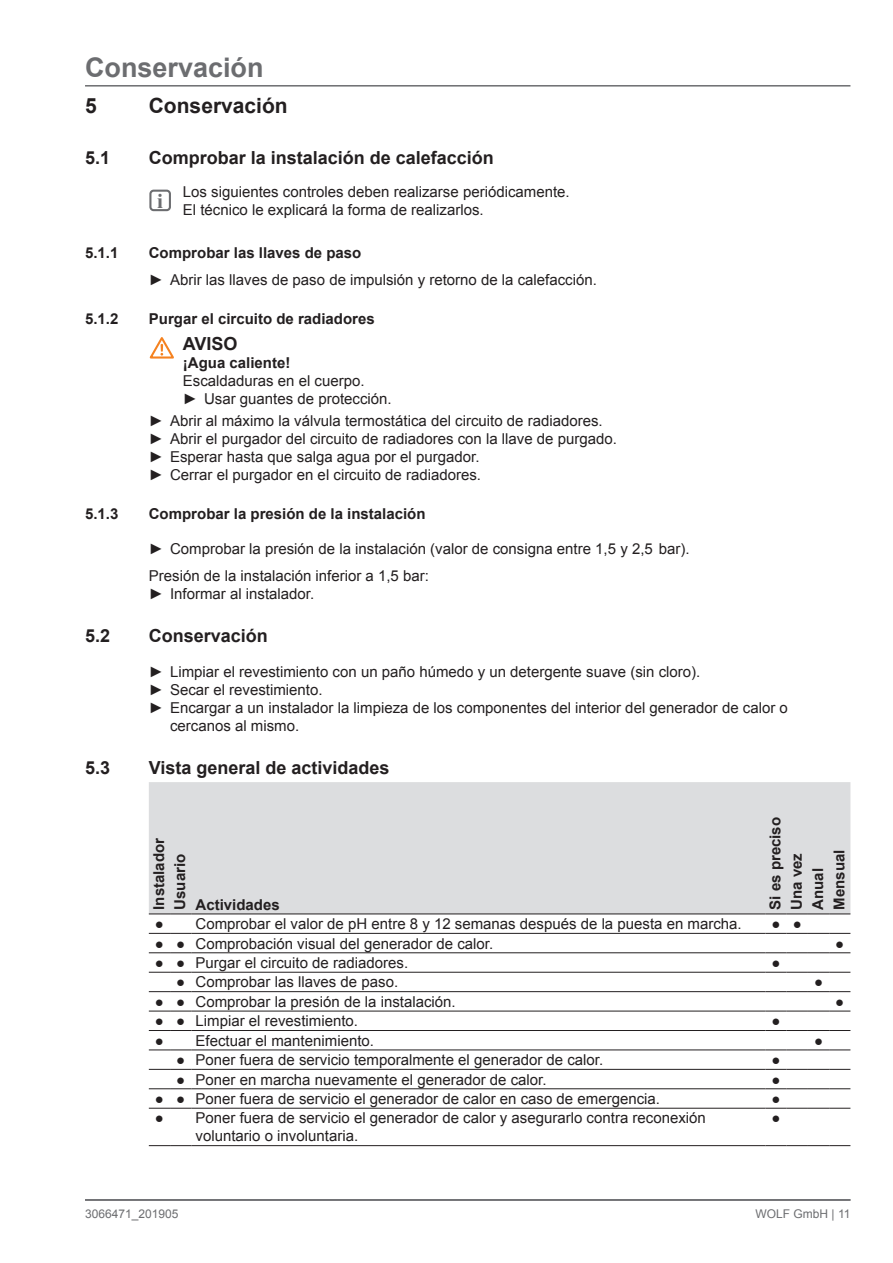
<style>
.page{position:relative;width:893px;height:1263px;background:#fff}
.page>*{position:absolute;margin:0;border:0;box-sizing:border-box;transform-origin:0 0}
.t1{font:700 27px "Arial";color:#6c6d70}
.t2{font:700 21px "Arial";color:#231f20}
.t3{font:700 21px "Times New Roman";color:#6c6d70}
.Warn_Signal{font:700 18px "Arial";color:#231f20}
.Grundtext_2_Abstand{font:15px/18px "Arial";color:#231f20}
.Warn_ArtQuelle{font:700 15px "Arial";color:#231f20}
.Warn_Erlaeuterung{font:15px "Arial";color:#231f20}
.t4{font:12px "Arial";color:#6c6d70}
</style>
<div class="page">
<hr style="left:85px;top:85px;width:765px;height:2px;background:#6c6d70">
<hr style="left:85px;top:1199px;width:765px;height:2px;background:#6c6d70">
<div style="left:149px;top:190px;width:22px;height:21px;border:2px solid #6c6d70;border-radius:3px"></div>
<svg style="left:149px;top:337px;width:25px;height:22px"></svg>
<div style="left:149px;top:782px;width:701px;height:132px;background:#dcdddf"></div>
<svg style="left:149px;top:914px;width:42px;height:1px"></svg>
<hr style="left:191px;top:914px;width:574px;height:1px;background:#231f20">
<svg style="left:765px;top:914px;width:85px;height:1px"></svg>
<svg style="left:149px;top:933px;width:42px;height:1px"></svg>
<hr style="left:191px;top:933px;width:574px;height:1px;background:#231f20">
<svg style="left:765px;top:933px;width:85px;height:1px"></svg>
<svg style="left:149px;top:952px;width:42px;height:1px"></svg>
<hr style="left:191px;top:952px;width:574px;height:1px;background:#231f20">
<svg style="left:765px;top:952px;width:85px;height:1px"></svg>
<svg style="left:149px;top:972px;width:42px;height:1px"></svg>
<hr style="left:191px;top:972px;width:574px;height:1px;background:#231f20">
<svg style="left:765px;top:972px;width:85px;height:1px"></svg>
<svg style="left:149px;top:991px;width:42px;height:1px"></svg>
<hr style="left:191px;top:991px;width:574px;height:1px;background:#231f20">
<svg style="left:765px;top:991px;width:85px;height:1px"></svg>
<svg style="left:149px;top:1011px;width:42px;height:1px"></svg>
<hr style="left:191px;top:1011px;width:574px;height:1px;background:#231f20">
<svg style="left:765px;top:1011px;width:85px;height:1px"></svg>
<svg style="left:149px;top:1030px;width:42px;height:1px"></svg>
<hr style="left:191px;top:1030px;width:574px;height:1px;background:#231f20">
<svg style="left:765px;top:1030px;width:85px;height:1px"></svg>
<svg style="left:149px;top:1050px;width:42px;height:1px"></svg>
<hr style="left:191px;top:1050px;width:574px;height:1px;background:#231f20">
<svg style="left:765px;top:1050px;width:85px;height:1px"></svg>
<svg style="left:149px;top:1069px;width:42px;height:1px"></svg>
<hr style="left:191px;top:1069px;width:574px;height:1px;background:#231f20">
<svg style="left:765px;top:1069px;width:85px;height:1px"></svg>
<svg style="left:149px;top:1088px;width:42px;height:1px"></svg>
<hr style="left:191px;top:1088px;width:574px;height:1px;background:#231f20">
<svg style="left:765px;top:1088px;width:85px;height:1px"></svg>
<svg style="left:149px;top:1108px;width:42px;height:1px"></svg>
<hr style="left:191px;top:1108px;width:574px;height:1px;background:#231f20">
<svg style="left:765px;top:1108px;width:85px;height:1px"></svg>
<svg style="left:149px;top:1145px;width:42px;height:1px"></svg>
<hr style="left:191px;top:1145px;width:574px;height:1px;background:#231f20">
<svg style="left:765px;top:1145px;width:85px;height:1px"></svg>
<h1 class="t1" style="left:85px;top:49px;width:180px">Conservación</h1>
<p class="t2" style="left:85px;top:92px;width:13px">5</p>
<p class="t2" style="left:149px;top:92px;width:140px">Conservación</p>
<p class="Warn_Signal" style="left:85px;top:146px;width:27px">5.1</p>
<p class="Warn_Signal" style="left:149px;top:146px;width:347px">Comprobar la instalación de calefacción</p>
<p class="t3" style="left:157px;top:186px;width:7px">i</p>
<p class="Grundtext_2_Abstand" style="left:183px;top:183px;width:388px">Los siguientes controles deben realizarse periódicamente.</p>
<p class="Grundtext_2_Abstand" style="left:183px;top:201px;width:302px">El técnico le explicará la forma de realizarlos.</p>
<p class="Warn_ArtQuelle" style="left:85px;top:243px;width:35px">5.1.1</p>
<p class="Warn_ArtQuelle" style="left:149px;top:243px;width:214px">Comprobar las llaves de paso</p>
<p class="Grundtext_2_Abstand" style="left:149px;top:271px;width:450px">► Abrir las llaves de paso de impulsión y retorno de la calefacción.</p>
<p class="Warn_ArtQuelle" style="left:85px;top:309px;width:35px">5.1.2</p>
<p class="Warn_ArtQuelle" style="left:149px;top:309px;width:227px">Purgar el circuito de radiadores</p>
<p class="Warn_Signal" style="left:183px;top:331px;width:56px">AVISO</p>
<p class="Warn_ArtQuelle" style="left:183px;top:352px;width:109px">¡Agua caliente!</p>
<p class="Warn_Erlaeuterung" style="left:183px;top:371px;width:183px">Escaldaduras en el cuerpo.</p>
<p class="Grundtext_2_Abstand" style="left:183px;top:390px;width:210px">► Usar guantes de protección.</p>
<p class="Grundtext_2_Abstand" style="left:149px;top:412px;width:455px">► Abrir al máximo la válvula termostática del circuito de radiadores.</p>
<p class="Grundtext_2_Abstand" style="left:149px;top:430px;width:470px">► Abrir el purgador del circuito de radiadores con la llave de purgado.</p>
<p class="Grundtext_2_Abstand" style="left:149px;top:448px;width:332px">► Esperar hasta que salga agua por el purgador.</p>
<p class="Grundtext_2_Abstand" style="left:149px;top:466px;width:334px">► Cerrar el purgador en el circuito de radiadores.</p>
<p class="Warn_ArtQuelle" style="left:85px;top:504px;width:35px">5.1.3</p>
<p class="Warn_ArtQuelle" style="left:149px;top:504px;width:278px">Comprobar la presión de la instalación</p>
<p class="Grundtext_2_Abstand" style="left:149px;top:540px;width:542px">► Comprobar la presión de la instalación (valor de consigna entre 1,5 y 2,5 bar).</p>
<p class="Grundtext_2_Abstand" style="left:149px;top:567px;width:282px">Presión de la instalación inferior a 1,5 bar:</p>
<p class="Grundtext_2_Abstand" style="left:149px;top:585px;width:167px">► Informar al instalador.</p>
<p class="Warn_Signal" style="left:85px;top:623px;width:27px">5.2</p>
<p class="Warn_Signal" style="left:149px;top:623px;width:121px">Conservación</p>
<p class="Grundtext_2_Abstand" style="left:149px;top:663px;width:553px">► Limpiar el revestimiento con un paño húmedo y un detergente suave (sin cloro).</p>
<p class="Grundtext_2_Abstand" style="left:149px;top:681px;width:175px">► Secar el revestimiento.</p>
<p class="Grundtext_2_Abstand" style="left:170px;top:699px;width:619px;text-indent:-21px">► Encargar a un instalador la limpieza de los componentes del interior del generador de calor o cercanos al mismo.</p>
<p class="Warn_Signal" style="left:85px;top:755px;width:27px">5.3</p>
<p class="Warn_Signal" style="left:149px;top:755px;width:242px">Vista general de actividades</p>
<p class="Warn_ArtQuelle" style="left:149px;top:910px;width:73px;rotate:-90deg">Instalador</p>
<p class="Warn_ArtQuelle" style="left:170px;top:910px;width:57px;rotate:-90deg">Usuario</p>
<p class="Warn_ArtQuelle" style="left:196px;top:894px;width:86px">Actividades</p>
<p class="Warn_ArtQuelle" style="left:765px;top:910px;width:94px;rotate:-90deg">Si es preciso</p>
<p class="Warn_ArtQuelle" style="left:787px;top:910px;width:58px;rotate:-90deg">Una vez</p>
<p class="Warn_ArtQuelle" style="left:808px;top:910px;width:43px;rotate:-90deg">Anual</p>
<p class="Warn_ArtQuelle" style="left:829px;top:910px;width:62px;rotate:-90deg">Mensual</p>
<p class="Grundtext_2_Abstand" style="left:155px;top:915px;width:11px">●</p>
<p class="Grundtext_2_Abstand" style="left:196px;top:915px;width:548px">Comprobar el valor de pH entre 8 y 12 semanas después de la puesta en marcha.</p>
<p class="Grundtext_2_Abstand" style="left:771px;top:915px;width:11px">●</p>
<p class="Grundtext_2_Abstand" style="left:793px;top:915px;width:11px">●</p>
<p class="Grundtext_2_Abstand" style="left:155px;top:934px;width:11px">●</p>
<p class="Grundtext_2_Abstand" style="left:176px;top:934px;width:11px">●</p>
<p class="Grundtext_2_Abstand" style="left:196px;top:934px;width:299px">Comprobación visual del generador de calor.</p>
<p class="Grundtext_2_Abstand" style="left:835px;top:934px;width:11px">●</p>
<p class="Grundtext_2_Abstand" style="left:155px;top:954px;width:11px">●</p>
<p class="Grundtext_2_Abstand" style="left:176px;top:954px;width:11px">●</p>
<p class="Grundtext_2_Abstand" style="left:196px;top:954px;width:214px">Purgar el circuito de radiadores.</p>
<p class="Grundtext_2_Abstand" style="left:771px;top:954px;width:11px">●</p>
<p class="Grundtext_2_Abstand" style="left:176px;top:973px;width:11px">●</p>
<p class="Grundtext_2_Abstand" style="left:196px;top:973px;width:204px">Comprobar las llaves de paso.</p>
<p class="Grundtext_2_Abstand" style="left:814px;top:973px;width:11px">●</p>
<p class="Grundtext_2_Abstand" style="left:155px;top:993px;width:11px">●</p>
<p class="Grundtext_2_Abstand" style="left:176px;top:993px;width:11px">●</p>
<p class="Grundtext_2_Abstand" style="left:196px;top:993px;width:262px">Comprobar la presión de la instalación.</p>
<p class="Grundtext_2_Abstand" style="left:835px;top:993px;width:11px">●</p>
<p class="Grundtext_2_Abstand" style="left:155px;top:1012px;width:11px">●</p>
<p class="Grundtext_2_Abstand" style="left:176px;top:1012px;width:11px">●</p>
<p class="Grundtext_2_Abstand" style="left:196px;top:1012px;width:164px">Limpiar el revestimiento.</p>
<p class="Grundtext_2_Abstand" style="left:771px;top:1012px;width:11px">●</p>
<p class="Grundtext_2_Abstand" style="left:155px;top:1031px;width:11px">●</p>
<p class="Grundtext_2_Abstand" style="left:196px;top:1031px;width:180px">Efectuar el mantenimiento.</p>
<p class="Grundtext_2_Abstand" style="left:814px;top:1031px;width:11px">●</p>
<p class="Grundtext_2_Abstand" style="left:176px;top:1051px;width:11px">●</p>
<p class="Grundtext_2_Abstand" style="left:196px;top:1051px;width:409px">Poner fuera de servicio temporalmente el generador de calor.</p>
<p class="Grundtext_2_Abstand" style="left:771px;top:1051px;width:11px">●</p>
<p class="Grundtext_2_Abstand" style="left:176px;top:1070px;width:11px">●</p>
<p class="Grundtext_2_Abstand" style="left:196px;top:1070px;width:353px">Poner en marcha nuevamente el generador de calor.</p>
<p class="Grundtext_2_Abstand" style="left:771px;top:1070px;width:11px">●</p>
<p class="Grundtext_2_Abstand" style="left:155px;top:1090px;width:11px">●</p>
<p class="Grundtext_2_Abstand" style="left:176px;top:1090px;width:11px">●</p>
<p class="Grundtext_2_Abstand" style="left:196px;top:1090px;width:466px">Poner fuera de servicio el generador de calor en caso de emergencia.</p>
<p class="Grundtext_2_Abstand" style="left:771px;top:1090px;width:11px">●</p>
<p class="Grundtext_2_Abstand" style="left:155px;top:1109px;width:11px">●</p>
<p class="Grundtext_2_Abstand" style="left:196px;top:1109px;width:512px">Poner fuera de servicio el generador de calor y asegurarlo contra reconexión voluntario o involuntaria.</p>
<p class="Grundtext_2_Abstand" style="left:771px;top:1109px;width:11px">●</p>
<p class="t4" style="left:85px;top:1205px;width:95px">3066471_201905</p>
<p class="t4" style="left:755px;top:1205px;width:96px">WOLF GmbH | 11</p>
</div>
